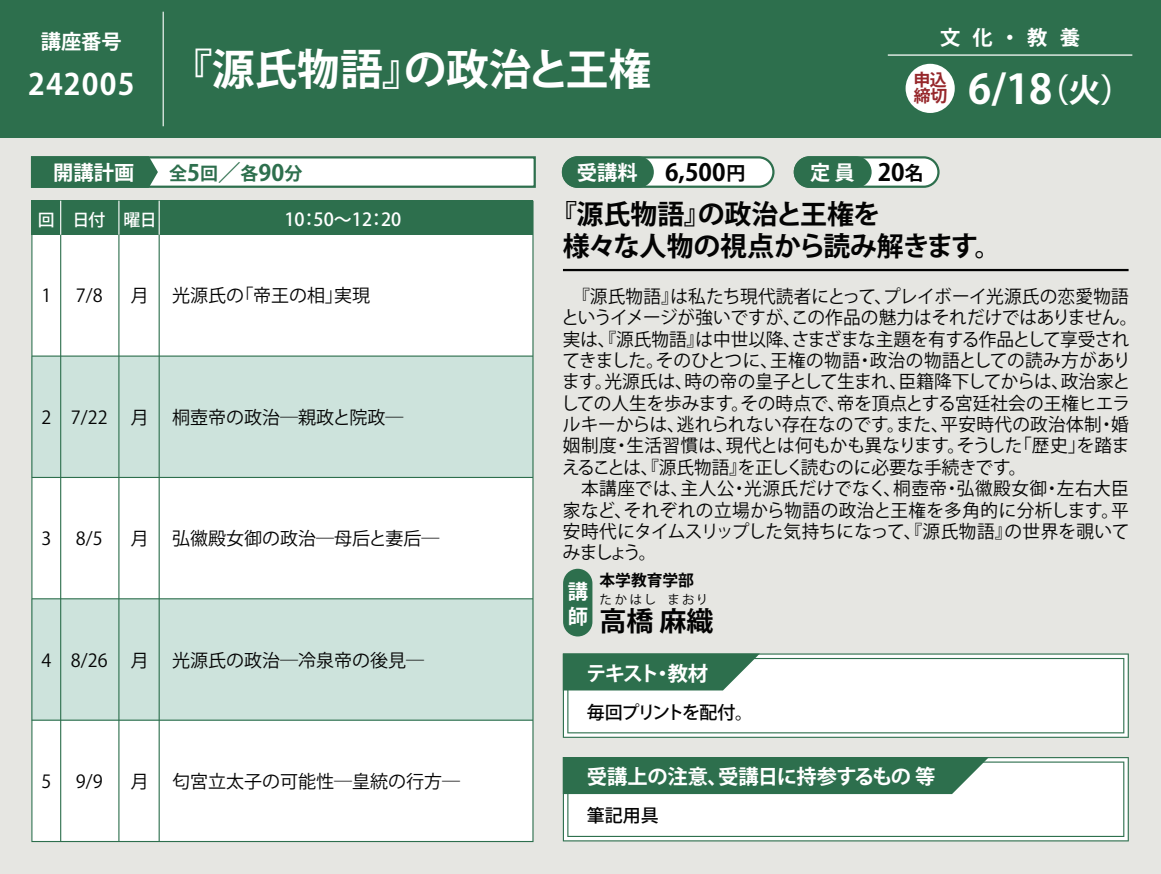
<style>
.page{position:relative;width:1161px;height:874px;background:#e6e6e2}
.page>*{position:absolute;margin:0;border:0;box-sizing:border-box;transform-origin:0 0}
.t1{font:700 42.75px "Koz Go Pro";color:#fff}
.t2{font:700 40.5px "Koz Go Pro";color:#fff}
.t3{font:700 29.25px "Koz Go Pro";letter-spacing:.04em;color:#fff}
.t4{font:700 27px/31.5px "Koz Go Pro";letter-spacing:-.01em;color:#030303}
.t5{font:700 23.62px "Koz Go Pro";color:#030303}
.t6{font:700 20.25px/24.5px "Koz Go Pro";color:#fff}
.t7{font:18px/21.4px "Koz Go Pro";color:#030303}
.t8{font:500 18px "Koz Go Pr 6 N";color:#fff}
.t9{font:500 18px "Koz Go Pro";letter-spacing:-.095em;color:#030303}
.t10{font:700 18px "Koz Go Pro";color:#2d6f4d}
.t11{font:500 18px "Koz Go Pro";letter-spacing:-.04em;color:#030303}
.t12{font:500 16.88px "Koz Go Pr 6 N";color:#fff}
.t13{font:700 16.88px/16.9px "Koz Go Pro";color:#96272b}
.t14{font:700 15.75px "Koz Go Pro";color:#030303}
.t15{font:12.38px "Koz Go Pro";letter-spacing:.18em;color:#030303}
.s1{font-size:32.4px}
.s2{font-size:22.5px}
.s3{font-size:20.25px;color:#fff}
.s4{font-size:18.9px}
.s5{font-size:23.62px;color:#030303}
.s6{font-size:18.9px;color:#030303}
</style>
<div class="page">
<hr style="left:563px;top:269px;width:565px;height:2px;background:#030303">
<div style="left:32px;top:201px;width:501px;height:640px;background:#fff"></div>
<div style="left:32px;top:201px;width:501px;height:34px;background:#2d6f4d"></div>
<div style="left:32px;top:356px;width:501px;height:122px;background:#cde3dc"></div>
<div style="left:32px;top:599px;width:501px;height:121px;background:#cde3dc"></div>
<hr style="left:32px;top:355px;width:501px;height:2px;background:#2d6f4d">
<hr style="left:32px;top:477px;width:501px;height:1px;background:#2d6f4d">
<hr style="left:32px;top:598px;width:501px;height:1px;background:#2d6f4d">
<hr style="left:32px;top:719px;width:501px;height:2px;background:#2d6f4d">
<hr style="left:60px;top:235px;width:1px;height:606px;background:#2d6f4d">
<hr style="left:118px;top:235px;width:1px;height:606px;background:#2d6f4d">
<hr style="left:159px;top:235px;width:1px;height:606px;background:#2d6f4d">
<hr style="left:60px;top:201px;width:1px;height:34px;background:#fff">
<hr style="left:118px;top:201px;width:1px;height:34px;background:#fff">
<hr style="left:159px;top:201px;width:1px;height:34px;background:#fff">
<div style="left:0;top:0;width:1161px;height:138px;background:#2d6f4d"></div>
<hr style="left:163px;top:12px;width:1px;height:114px;background:#fff">
<div style="left:905px;top:64px;width:50px;height:49px;background:#fff;border-radius:50%"></div>
<hr style="left:888px;top:54px;width:244px;height:2px;background:#fff">
<div style="left:563px;top:569px;width:29px;height:67px;background:#2d6f4d;border-radius:15px"></div>
<div style="left:563px;top:157px;width:210px;height:30px;background:#fff;border-radius:15px"></div>
<div style="left:562px;top:156px;width:212px;height:32px;border:2px solid #2d6f4d;border-radius:15px"></div>
<div style="left:563px;top:157px;width:90px;height:30px;background:#2d6f4d;border-radius:15px"></div>
<div style="left:562px;top:156px;width:92px;height:32px;border:2px solid #2d6f4d;border-radius:15px"></div>
<div style="left:795px;top:157px;width:143px;height:30px;background:#fff;border-radius:15px"></div>
<div style="left:794px;top:156px;width:145px;height:32px;border:2px solid #2d6f4d;border-radius:15px"></div>
<div style="left:795px;top:157px;width:75px;height:30px;background:#2d6f4d;border-radius:15px"></div>
<div style="left:794px;top:156px;width:77px;height:32px;border:2px solid #2d6f4d;border-radius:15px"></div>
<div style="left:31px;top:156px;width:505px;height:32px;background:#fff;border:2px solid #2d6f4d"></div>
<svg style="left:30px;top:156px;width:129px;height:32px;background:#357454"></svg>
<svg style="left:563px;top:653px;width:566px;height:85px;background:#c2d5cb"></svg>
<div style="left:567px;top:658px;width:557px;height:75px;background:#fff"></div>
<svg style="left:563px;top:653px;width:197px;height:37px;background:#417c5e"></svg>
<svg style="left:563px;top:757px;width:566px;height:84px;background:#d2e0d9"></svg>
<div style="left:567px;top:761px;width:557px;height:76px;background:#fff"></div>
<div style="left:563px;top:757px;width:426px;height:37px;background:#2d6f4d"></div>
<p class="t6" style="left:940px;top:27px;width:141px">文化・教 養</p>
<p class="t6" style="left:41px;top:31px;width:82px">講座番号</p>
<h3 class="t3" style="left:28px;top:65px;width:108px">242005</h3>
<h2 class="t2" style="left:968px;top:63px;width:166px">6/18<span class="s1">（火）</span></h2>
<h1 class="t1" style="left:170px;top:42px;width:483px">『源氏物語』の政治と王権</h1>
<p class="t13" style="left:913px;top:72px;width:36px">申込締切</p>
<p class="t6" style="left:53px;top:161px;width:83px">開講計画</p>
<p class="t10" style="left:169px;top:162px;width:135px">全<span class="s2">5</span>回<span class="s2">／</span>各<span class="s2">90</span>分</p>
<h3 class="t5" style="left:577px;top:157px;width:170px"><span class="s3">受講料</span> 6,500<span class="s4">円</span></h3>
<p class="t6" style="left:810px;top:161px;width:115px">定 員 <span class="s5">20</span><span class="s6">名</span></p>
<p class="t12" style="left:38px;top:210px;width:120px">回 日付 曜日</p>
<p class="t8" style="left:284px;top:209px;width:118px">10：50～12：20</p>
<p class="t7" style="left:41px;top:285px;width:11px">1</p>
<p class="t7" style="left:76px;top:286px;width:28px">7/8</p>
<p class="t7" style="left:131px;top:286px;width:19px">月</p>
<p class="t7" style="left:172px;top:286px;width:199px">光源氏の「帝王の相」実現</p>
<p class="t7" style="left:41px;top:407px;width:11px">2</p>
<p class="t7" style="left:71px;top:407px;width:38px">7/22</p>
<p class="t7" style="left:131px;top:407px;width:19px">月</p>
<p class="t7" style="left:172px;top:407px;width:233px">桐壺帝の政治―親政と院政―</p>
<p class="t7" style="left:41px;top:528px;width:11px">3</p>
<p class="t7" style="left:76px;top:528px;width:28px">8/5</p>
<p class="t7" style="left:131px;top:528px;width:19px">月</p>
<p class="t7" style="left:172px;top:528px;width:269px">弘徽殿女御の政治―母后と妻后―</p>
<p class="t7" style="left:41px;top:650px;width:11px">4</p>
<p class="t7" style="left:71px;top:650px;width:38px">8/26</p>
<p class="t7" style="left:131px;top:650px;width:19px">月</p>
<p class="t7" style="left:172px;top:650px;width:253px">光源氏の政治―冷泉帝の後見―</p>
<p class="t7" style="left:41px;top:771px;width:11px">5</p>
<p class="t7" style="left:76px;top:771px;width:28px">9/9</p>
<p class="t7" style="left:131px;top:771px;width:19px">月</p>
<p class="t7" style="left:172px;top:771px;width:289px">匂宮立太子の可能性―皇統の行方―</p>
<h3 class="t4" style="left:563px;top:200px;width:440px;text-indent:-13px">『源氏物語』の政治と王権を<br>様々な人物の視点から読み解きます。</h3>
<p class="t7" style="left:561px;top:286px;width:578px">　『源氏物語』は私たち現代読者にとって、プレイボーイ光源氏の恋愛物語というイメージが強いですが、この作品の魅力はそれだけではありません。実は、『源氏物語』は中世以降、さまざまな主題を有する作品として享受されてきました。そのひとつに、王権の物語・政治の物語としての読み方があります。光源氏は、時の帝の皇子として生まれ、臣籍降下してからは、政治家としての人生を歩みます。その時点で、帝を頂点とする宮廷社会の王権ヒエラルキーからは、逃れられない存在なのです。また、平安時代の政治体制・婚姻制度・生活習慣は、現代とは何もかも異なります。そうした「歴史」を踏まえることは、『源氏物語』を正しく読むのに必要な手続きです。<br>　本講座では、主人公・光源氏だけでなく、桐壺帝・弘徽殿女御・左右大臣家など、それぞれの立場から物語の政治と王権を多角的に分析します。平安時代にタイムスリップした気持ちになって、『源氏物語』の世界を覗いてみましょう。</p>
<p class="t6" style="left:568px;top:581px;width:21px">講師</p>
<p class="t14" style="left:599px;top:570px;width:96px">本学教育学部</p>
<p class="t15" style="left:600px;top:592px;width:110px">たかはし まおり</p>
<h3 class="t4" style="left:599px;top:606px;width:115px">高橋 麻織</h3>
<p class="t6" style="left:586px;top:662px;width:124px">テキスト・教材</p>
<p class="t9" style="left:587px;top:700px;width:168px">毎回プリントを配付。</p>
<p class="t6" style="left:587px;top:766px;width:350px">受講上の注意、受講日に持参するもの 等</p>
<p class="t11" style="left:587px;top:804px;width:73px">筆記用具</p>
</div>
